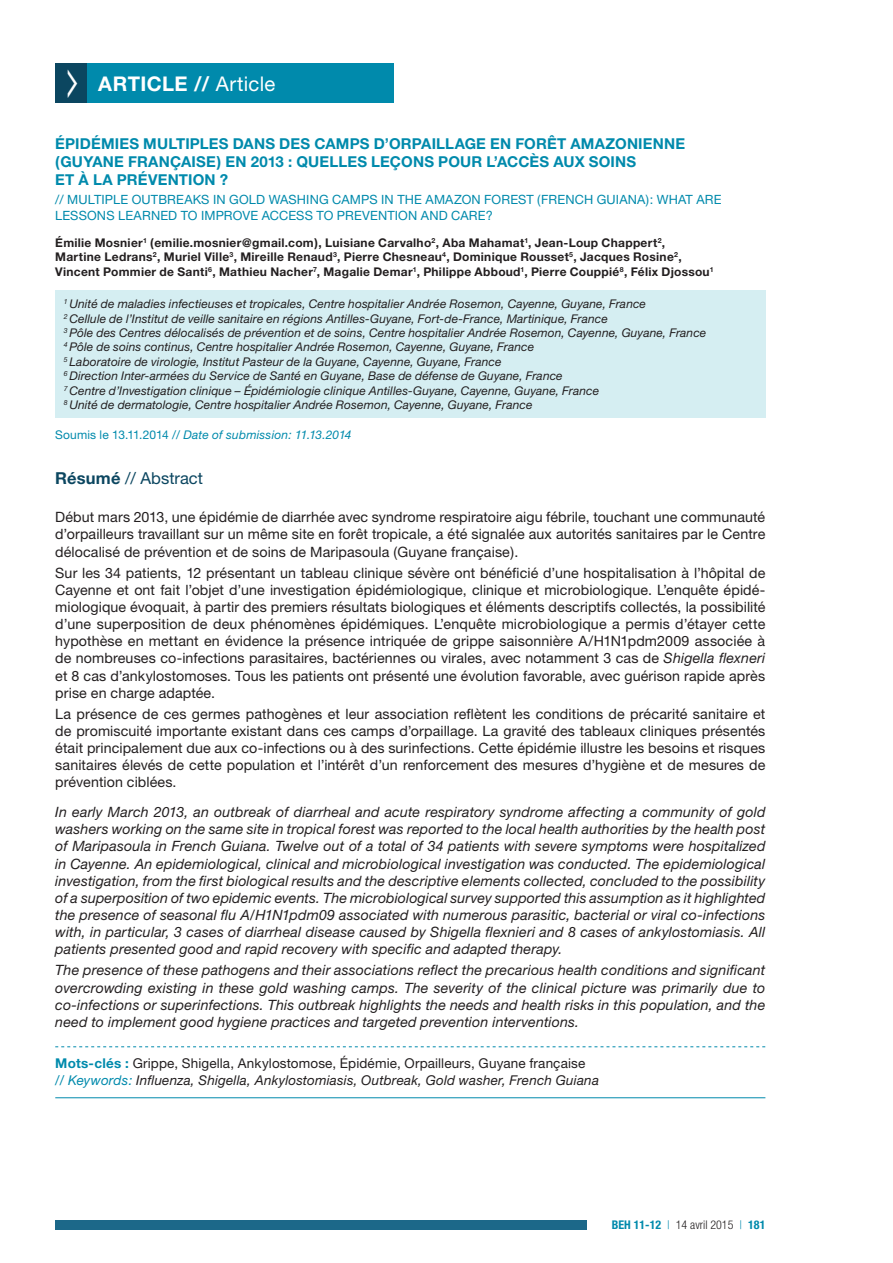
<style>
.page{position:relative;width:893px;height:1263px;background:#fff}
.page>*{position:absolute;margin:0;border:0;box-sizing:border-box;transform-origin:0 0}
.t1{font:700 20.25px "Helvetica Neue";letter-spacing:.02em;color:#fff}
.t2{font:16.5px "Helvetica Neue";letter-spacing:.005em;color:#0b4660}
.t3{font:700 15px/18px "Helvetica Neue";letter-spacing:.01em;color:#008aac}
.t4{font:14.25px/17.1px "Helvetica Neue";letter-spacing:.005em;color:#231f20;text-align:justify}
.t5{font:italic 14.25px/17.1px "Helvetica Neue";letter-spacing:.01em;color:#231f20;text-align:justify}
.t6{font:italic 13.5px/16.2px "Helvetica Neue";letter-spacing:.015em;color:#231f20}
.t7{font:12.75px/15.3px "Helvetica Neue";letter-spacing:.01em;color:#008aac}
.t8{font:italic 12px/14.4px "Helvetica Neue";letter-spacing:.005em;color:#231f20}
.t9{font:700 12px/14.4px "Helvetica Neue";letter-spacing:.025em;color:#231f20}
.t10{font:italic 12px "Helvetica Neue";letter-spacing:.015em;color:#008aac}
.t11{font:700 condensed 12px "Helvetica Neue";color:#008aac}
.s1{font-weight:400}
.s2{font-style:normal}
.s3{font-weight:700}
.s4{font-style:italic}
.s5{font-weight:700;font-style:normal;color:#008aac}
.s6{color:#008aac}
.s7{font-family:"Helvetica Neue LT Std";font-weight:300}
.s8{font-family:"Helvetica Neue LT Std";font-weight:300;color:#231f20}
</style>
<div class="page">
<div style="left:55px;top:1220px;width:532px;height:10px;background:#1c6889"></div>
<div style="left:55px;top:64px;width:35px;height:39px;background:#0b4660"></div>
<div style="left:87px;top:64px;width:306px;height:39px;background:#008aac"></div>
<svg style="left:55px;top:1046px;width:710px;height:1px"></svg>
<hr style="left:55px;top:1097px;width:710px;height:1px;background:#008aac">
<div style="left:55px;top:290px;width:710px;height:127px;background:#d5eef2"></div>
<h1 class="t1" style="left:98px;top:72px;width:179px">ARTICLE // <span class="s1">Article</span></h1>
<p class="t3" style="left:55px;top:134px;width:631px">ÉPIDÉMIES MULTIPLES DANS DES CAMPS D’ORPAILLAGE EN FORÊT AMAZONIENNE (GUYANE FRANÇAISE) EN 2013 : QUELLES LEÇONS POUR L’ACCÈS AUX SOINS<br>ET À LA PRÉVENTION ?</p>
<p class="t7" style="left:55px;top:192px;width:668px">// MULTIPLE OUTBREAKS IN GOLD WASHING CAMPS IN THE AMAZON FOREST (FRENCH GUIANA): WHAT ARE<br>LESSONS LEARNED TO IMPROVE ACCESS TO PREVENTION AND CARE?</p>
<p class="t9" style="left:55px;top:235px;width:660px">Émilie Mosnier<sup>1</sup> (emilie.mosnier@gmail.com), Luisiane Carvalho<sup>2</sup>, Aba Mahamat<sup>1</sup>, Jean-Loup Chappert<sup>2</sup>,<br>Martine Ledrans<sup>2</sup>, Muriel Ville<sup>3</sup>, Mireille Renaud<sup>3</sup>, Pierre Chesneau<sup>4</sup>, Dominique Rousset<sup>5</sup>, Jacques Rosine<sup>2</sup>,<br>Vincent Pommier de Santi<sup>6</sup>, Mathieu Nacher<sup>7</sup>, Magalie Demar<sup>1</sup>, Philippe Abboud<sup>1</sup>, Pierre Couppié<sup>8</sup>, Félix Djossou<sup>1</sup></p>
<p class="t8" style="left:64px;top:296px;width:644px"><sup>1</sup> Unité de maladies infectieuses et tropicales, Centre hospitalier Andrée Rosemon, Cayenne, Guyane, France<br><sup>2</sup> Cellule de l’Institut de veille sanitaire en régions Antilles-Guyane, Fort-de-France, Martinique, France<br><sup>3</sup> Pôle des Centres délocalisés de prévention et de soins, Centre hospitalier Andrée Rosemon, Cayenne, Guyane, France <sup>4</sup> Pôle de soins continus, Centre hospitalier Andrée Rosemon, Cayenne, Guyane, France<br><sup>5</sup> Laboratoire de virologie, Institut Pasteur de la Guyane, Cayenne, Guyane, France<br><sup>6</sup> Direction Inter-armées du Service de Santé en Guyane, Base de défense de Guyane, France<br><sup>7</sup> Centre d’Investigation clinique – Épidémiologie clinique Antilles-Guyane, Cayenne, Guyane, France<br><sup>8</sup> Unité de dermatologie, Centre hospitalier Andrée Rosemon, Cayenne, Guyane, France</p>
<p class="t10" style="left:55px;top:427px;width:298px"><span class="s2">Soumis le 13.11.2014 /</span>/ Date of submission: 11.13.2014</p>
<p class="t2" style="left:55px;top:468px;width:149px"><span class="s3">Résumé</span> // Abstract</p>
<p class="t4" style="left:55px;top:508px;width:711px">Début mars 2013, une épidémie de diarrhée avec syndrome respiratoire aigu fébrile, touchant une communauté d’orpailleurs travaillant sur un même site en forêt tropicale, a été signalée aux autorités sanitaires par le Centre délocalisé de prévention et de soins de Maripasoula (Guyane française).</p>
<p class="t4" style="left:55px;top:564px;width:712px">Sur les 34 patients, 12 présentant un tableau clinique sévère ont bénéficié d’une hospitalisation à l’hôpital de Cayenne et ont fait l’objet d’une investigation épidémiologique, clinique et microbiologique. L’enquête épidé&shy;miologique évoquait, à partir des premiers résultats biologiques et éléments descriptifs collectés, la possibilité d’une superposition de deux phénomènes épidémiques. L’enquête microbiologique a permis d’étayer cette hypothèse en mettant en évidence la présence intriquée de grippe saisonnière A/H1N1pdm2009 associée à de nombreuses co-infections parasitaires, bactériennes ou virales, avec notamment 3 cas de <span class="s4">Shigella flexneri </span>et 8 cas d’ankylostomoses. Tous les patients ont présenté une évolution favorable, avec guérison rapide après prise en charge adaptée.</p>
<p class="t4" style="left:55px;top:705px;width:712px">La présence de ces germes pathogènes et leur association reflètent les conditions de précarité sanitaire et de promiscuité importante existant dans ces camps d’orpaillage. La gravité des tableaux cliniques présentés était principalement due aux co-infections ou à des surinfections. Cette épidémie illustre les besoins et risques sanitaires élevés de cette population et l’intérêt d’un renforcement des mesures d’hygiène et de mesures de prévention ciblées.</p>
<p class="t5" style="left:55px;top:803px;width:712px">In early March 2013, an outbreak of diarrheal and acute respiratory syndrome affecting a community of gold washers working on the same site in tropical forest was reported to the local health authorities by the health post of Maripasoula in French Guiana. Twelve out of a total of 34 patients with severe symptoms were hospitalized in Cayenne. An epidemiological, clinical and microbiological investigation was conducted. The epidemiological investigation, from the first biological results and the descriptive elements collected, concluded to the possibility of a superposition of two epidemic events. The microbiological survey supported this assumption as it highlighted the presence of seasonal flu A/H1N1pdm09 associated with numerous parasitic, bacterial or viral co-infections with, in particular, 3 cases of diarrheal disease caused by Shigella flexnieri and 8 cases of ankylostomiasis. All patients presented good and rapid recovery with specific and adapted therapy.</p>
<p class="t5" style="left:55px;top:961px;width:712px">The presence of these pathogens and their associations reflect the precarious health conditions and significant overcrowding existing in these gold washing camps. The severity of the clinical picture was primarily due to co-infections or superinfections. This outbreak highlights the needs and health risks in this population, and the need to implement good hygiene practices and targeted prevention interventions.</p>
<p class="t6" style="left:55px;top:1055px;width:545px"><span class="s5">Mots-clés :</span> <span class="s2">Grippe, Shigella, Ankylostomose, Épidémie, Orpailleurs, Guyane française<br></span><span class="s6">// Keywords:</span> Influenza, Shigella, Ankylostomiasis, Outbreak, Gold washer, French Guiana</p>
<p class="t11" style="left:612px;top:1218px;width:155px">BEH 11-12 <span class="s7">|</span> <span class="s8">14 avril 2015</span> <span class="s7">|</span> 181</p>
</div>
